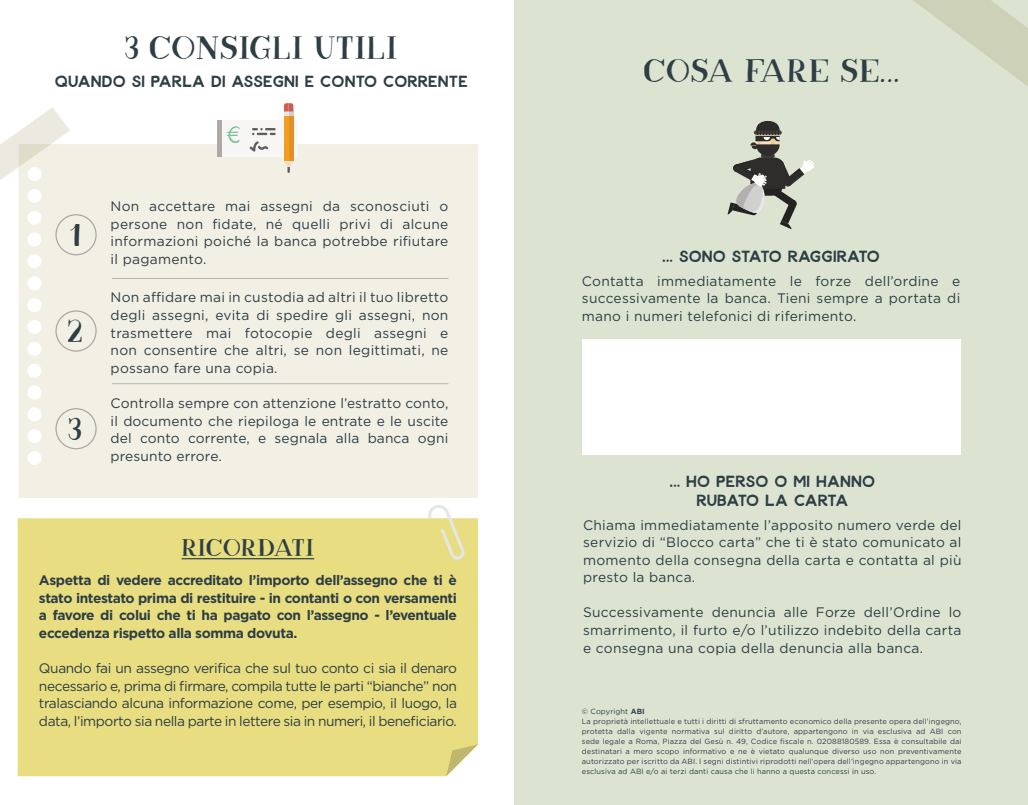
<style>
.page{position:relative;width:1028px;height:805px;background:#fff}
.page>*{position:absolute;margin:0;border:0;box-sizing:border-box;transform-origin:0 0}
.t1{font:32.5px "Bloomsbury Serif";color:#2e3e45}
.t2{font:32.5px "Bloomsbury Serif";color:#76bf9a}
.t3{font:31.5px "Bloomsbury Serif";color:#2e3e45}
.t4{font:24.25px "Bloomsbury Serif";letter-spacing:-.015em;color:#2e3e45}
.t5{font:16.25px/18.8px "Bloomsbury Sans";letter-spacing:.01em;color:#2e3e45;text-align:center}
.t6{font:13.75px/17.5px "Gotham";letter-spacing:.02em;color:#2e3e45;text-align:justify}
.t7{font:700 13.75px/17.5px "Gotham";letter-spacing:-.03em;color:#2e3e45;text-align:justify}
.t8{font:7.5px/10px "Gotham";letter-spacing:.01em;color:#2e3e45}
.s1{font-weight:700}
</style>
<div class="page">
<div style="left:514px;top:0;width:514px;height:804px;background:#dce4d1"></div>
<div style="left:19px;top:144px;width:459px;height:354px;background:#f2f0e5"></div>
<div style="left:18px;top:518px;width:460px;height:258px;background:#e8dd80"></div>
<svg style="left:428px;top:505px;width:37px;height:54px"></svg>
<svg style="left:446px;top:744px;width:32px;height:32px"></svg>
<hr style="left:182px;top:558px;width:132px;height:1px;background:#2e3e45">
<div style="left:55px;top:214px;width:42px;height:41px;border:1px solid #ada6a3;border-radius:50%"></div>
<div style="left:55px;top:310px;width:42px;height:41px;border:1px solid #ada6a3;border-radius:50%"></div>
<div style="left:55px;top:408px;width:42px;height:41px;border:1px solid #ada6a3;border-radius:50%"></div>
<hr style="left:112px;top:278px;width:336px;height:1px;background:#b4b3ad">
<hr style="left:112px;top:383px;width:336px;height:1px;background:#b4b3ad">
<svg style="left:0;top:107px;width:70px;height:79px"></svg>
<svg style="left:913px;top:0;width:115px;height:86px"></svg>
<div style="left:582px;top:339px;width:378px;height:116px;background:#fff"></div>
<div style="left:217px;top:120px;width:67px;height:37px;background:#f7f6f5"></div>
<div style="left:293px;top:120px;width:5px;height:37px;background:#f7f6f5"></div>
<svg style="left:252px;top:128px;width:24px;height:7px"></svg>
<svg style="left:249px;top:141px;width:19px;height:11px"></svg>
<hr style="left:289px;top:116px;width:4px;height:45px;background:#e38f24">
<svg style="left:284px;top:103px;width:9px;height:13px"></svg>
<svg style="left:284px;top:161px;width:9px;height:12px"></svg>
<div style="left:284px;top:116px;width:5px;height:45px;background:#f29e21"></div>
<div style="left:217px;top:120px;width:5px;height:37px;background:#aea8a6"></div>
<svg style="left:727px;top:121px;width:87px;height:108px"></svg>
<h1 class="t1" style="left:125px;top:29px;width:274px">3 CONSIGLI UTILI</h1>
<p class="t5" style="left:55px;top:73px;width:414px">QUANDO SI PARLA DI ASSEGNI E CONTO CORRENTE</p>
<h2 class="t3" style="left:70px;top:216px;width:12px">1</h2>
<h2 class="t3" style="left:67px;top:312px;width:17px">2</h2>
<h2 class="t3" style="left:68px;top:410px;width:15px">3</h2>
<h1 class="t2" style="left:227px;top:112px;width:21px">€</h1>
<p class="t6" style="left:111px;top:197px;width:339px">Non accettare mai assegni da sconosciuti o persone non fidate, né quelli privi di alcune informazioni poiché la banca potrebbe rifiutare il pagamento.</p>
<p class="t6" style="left:111px;top:288px;width:339px">Non affidare mai in custodia ad altri il tuo libretto degli assegni, evita di spedire gli assegni, non trasmettere mai fotocopie degli assegni e non consentire che altri, se non legittimati, ne possano fare una copia.</p>
<p class="t6" style="left:111px;top:394px;width:339px">Controlla sempre con attenzione l’estratto conto, il documento che riepiloga le entrate e le uscite del conto corrente, e segnala alla banca ogni presunto errore.</p>
<h3 class="t4" style="left:182px;top:533px;width:134px">RICORDATI</h3>
<p class="t7" style="left:39px;top:571px;width:419px">Aspetta di vedere accreditato l’importo dell’assegno che ti è stato intestato prima di restituire - in contanti o con versamenti a favore di colui che ti ha pagato con l’assegno - l’eventuale eccedenza rispetto alla somma dovuta.</p>
<p class="t6" style="left:39px;top:659px;width:419px">Quando fai un assegno verifica che sul tuo conto ci sia il denaro necessario e, prima di firmare, compila tutte le parti “bianche” non tralasciando alcuna informazione come, per esempio, il luogo, la data, l’importo sia nella parte in lettere sia in numeri, il beneficiario.</p>
<h1 class="t1" style="left:643px;top:51px;width:257px">COSA FARE SE…</h1>
<p class="t5" style="left:662px;top:248px;width:219px">… SONO STATO RAGGIRATO</p>
<p class="t6" style="left:582px;top:272px;width:380px">Contatta immediatamente le forze dell’ordine e successivamente la banca. Tieni sempre a portata di mano i numeri telefonici di riferimento.</p>
<p class="t5" style="left:669px;top:473px;width:207px">… HO PERSO O MI HANNO<br>RUBATO LA CARTA</p>
<p class="t6" style="left:583px;top:516px;width:380px">Chiama immediatamente l’apposito numero verde del servizio di “Blocco carta” che ti è stato comunicato al momento della consegna della carta e contatta al più presto la banca.</p>
<p class="t6" style="left:583px;top:603px;width:380px">Successivamente denuncia alle Forze dell’Ordine lo smarrimento, il furto e/o l’utilizzo indebito della carta e consegna una copia della denuncia alla banca.</p>
<p class="t8" style="left:582px;top:705px;width:381px">© Copyright <span class="s1">ABI<br></span>La proprietà intellettuale e tutti i diritti di sfruttamento economico della presente opera dell’ingegno, protetta dalla vigente normativa sul diritto d’autore, appartengono in via esclusiva ad ABI con sede legale a Roma, Piazza del Gesù n. 49, Codice fiscale n. 02088180589. Essa è consultabile dai destinatari a mero scopo informativo e ne è vietato qualunque diverso uso non preventivamente autorizzato per iscritto da ABI. I segni distintivi riprodotti nell’opera dell’ingegno appartengono in via esclusiva ad ABI e/o ai terzi danti causa che li hanno a questa concessi in uso.</p>
</div>
